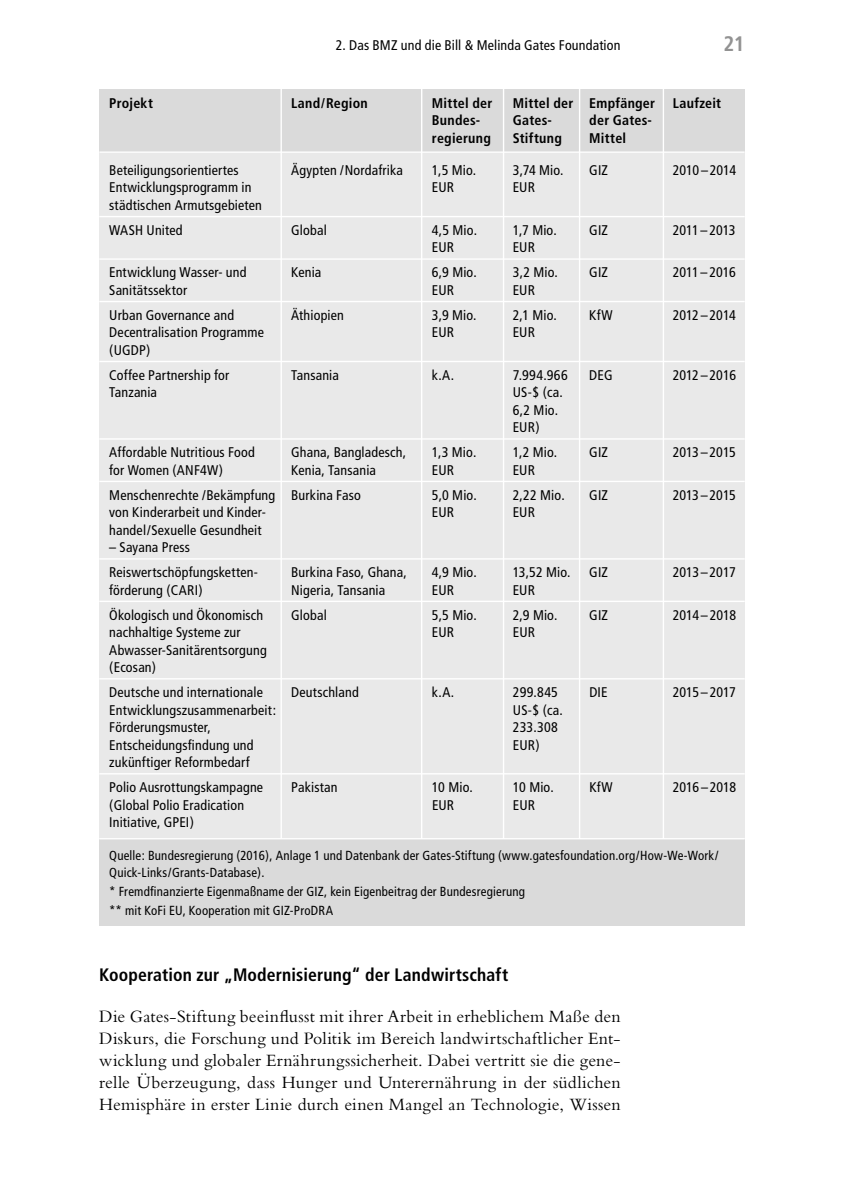
<style>
.page{position:relative;width:844px;height:1201px;background:#fff}
.page>*{position:absolute;margin:0;border:0;box-sizing:border-box;transform-origin:0 0}
.t1{font:700 condensed 21px "Frutiger";color:#929292}
.t2{font:18.03px/21.9px "Bembo Std";letter-spacing:.01em;color:#000;text-align:justify}
.t3{font:700 condensed 18.03px "Frutiger";letter-spacing:.01em;color:#000}
.t4{font:condensed 14px/24.8px "Frutiger";letter-spacing:.01em;color:#000}
.t5{font:700 condensed 14px "Frutiger";letter-spacing:.015em;color:#000}
.t6{font:condensed 13.12px/16.6px "Frutiger";letter-spacing:.015em;color:#000}
</style>
<div class="page">
<div style="left:99px;top:89px;width:645px;height:749px;background:#e9e9e9"></div>
<div style="left:99px;top:89px;width:645px;height:63px;background:#dadada"></div>
<hr style="left:280px;top:84px;width:2px;height:755px;background:#fff">
<hr style="left:578px;top:87px;width:2px;height:752px;background:#fff">
<hr style="left:662px;top:87px;width:2px;height:752px;background:#fff">
<hr style="left:502px;top:87px;width:2px;height:752px;background:#fff">
<hr style="left:421px;top:87px;width:1px;height:752px;background:#fff">
<div style="left:99px;top:839px;width:645px;height:86px;background:#dadada"></div>
<hr style="left:99px;top:151px;width:645px;height:2px;background:#fff">
<hr style="left:99px;top:216px;width:645px;height:1px;background:#fff">
<hr style="left:99px;top:258px;width:645px;height:2px;background:#fff">
<hr style="left:99px;top:301px;width:645px;height:1px;background:#fff">
<hr style="left:99px;top:361px;width:645px;height:1px;background:#fff">
<hr style="left:99px;top:438px;width:645px;height:1px;background:#fff">
<hr style="left:99px;top:481px;width:645px;height:1px;background:#fff">
<hr style="left:99px;top:558px;width:645px;height:1px;background:#fff">
<hr style="left:99px;top:600px;width:645px;height:2px;background:#fff">
<hr style="left:99px;top:678px;width:645px;height:1px;background:#fff">
<hr style="left:99px;top:773px;width:645px;height:1px;background:#fff">
<p class="t4" style="left:336px;top:33px;width:286px">2. Das BMZ und die Bill &amp; Melinda Gates Foundation</p>
<h1 class="t1" style="left:723px;top:31px;width:23px">21</h1>
<p class="t5" style="left:109px;top:94px;width:45px">Projekt</p>
<p class="t5" style="left:291px;top:94px;width:78px">Land/Region</p>
<p class="t5" style="left:432px;top:94px;width:62px">Mittel der</p>
<p class="t5" style="left:512px;top:94px;width:144px">Mittel der Empfänger</p>
<p class="t5" style="left:672px;top:94px;width:50px">Laufzeit</p>
<p class="t5" style="left:432px;top:112px;width:50px">Bundes-</p>
<p class="t5" style="left:512px;top:112px;width:41px">Gates-</p>
<p class="t5" style="left:589px;top:112px;width:64px">der Gates-</p>
<p class="t5" style="left:432px;top:129px;width:60px">regierung</p>
<p class="t5" style="left:512px;top:129px;width:50px">Stiftung</p>
<p class="t5" style="left:589px;top:129px;width:38px">Mittel</p>
<p class="t4" style="left:109px;top:158px;width:131px">Beteiligungsorientiertes</p>
<p class="t4" style="left:291px;top:158px;width:113px">Ägypten /Nordafrika</p>
<p class="t4" style="left:432px;top:158px;width:46px">1,5 Mio.</p>
<p class="t4" style="left:512px;top:158px;width:52px">3,74 Mio.</p>
<p class="t4" style="left:589px;top:158px;width:20px">GIZ</p>
<p class="t4" style="left:672px;top:158px;width:65px">2010 –2014</p>
<p class="t4" style="left:109px;top:175px;width:144px">Entwicklungsprogramm in</p>
<p class="t4" style="left:432px;top:175px;width:24px">EUR</p>
<p class="t4" style="left:512px;top:175px;width:24px">EUR</p>
<p class="t4" style="left:109px;top:193px;width:154px">städtischen Armutsgebieten<br>WASH United</p>
<p class="t4" style="left:291px;top:218px;width:37px">Global</p>
<p class="t4" style="left:432px;top:218px;width:47px">4,5 Mio.</p>
<p class="t4" style="left:512px;top:218px;width:45px">1,7 Mio.</p>
<p class="t4" style="left:589px;top:218px;width:20px">GIZ</p>
<p class="t4" style="left:672px;top:218px;width:64px">2011–2013</p>
<p class="t4" style="left:432px;top:235px;width:24px">EUR</p>
<p class="t4" style="left:512px;top:235px;width:24px">EUR</p>
<p class="t4" style="left:109px;top:260px;width:139px">Entwicklung Wasser- und</p>
<p class="t4" style="left:291px;top:260px;width:32px">Kenia</p>
<p class="t4" style="left:432px;top:260px;width:46px">6,9 Mio.</p>
<p class="t4" style="left:512px;top:260px;width:47px">3,2 Mio.</p>
<p class="t4" style="left:589px;top:260px;width:20px">GIZ</p>
<p class="t4" style="left:672px;top:260px;width:65px">2011–2016</p>
<p class="t4" style="left:109px;top:278px;width:79px">Sanitätssektor</p>
<p class="t4" style="left:432px;top:278px;width:24px">EUR</p>
<p class="t4" style="left:512px;top:278px;width:24px">EUR</p>
<p class="t4" style="left:109px;top:303px;width:126px">Urban Governance and</p>
<p class="t4" style="left:291px;top:303px;width:54px">Äthiopien</p>
<p class="t4" style="left:432px;top:303px;width:46px">3,9 Mio.</p>
<p class="t4" style="left:512px;top:303px;width:46px">2,1 Mio.</p>
<p class="t4" style="left:589px;top:303px;width:25px">KfW</p>
<p class="t4" style="left:672px;top:303px;width:65px">2012–2014</p>
<p class="t4" style="left:109px;top:320px;width:156px">Decentralisation Programme</p>
<p class="t4" style="left:432px;top:320px;width:24px">EUR</p>
<p class="t4" style="left:512px;top:320px;width:24px">EUR</p>
<p class="t4" style="left:109px;top:338px;width:121px">(UGDP)<br>Coffee Partnership for</p>
<p class="t4" style="left:291px;top:362px;width:49px">Tansania</p>
<p class="t4" style="left:432px;top:362px;width:24px">k.A.</p>
<p class="t4" style="left:512px;top:362px;width:56px">7.994.966</p>
<p class="t4" style="left:589px;top:362px;width:25px">DEG</p>
<p class="t4" style="left:672px;top:362px;width:65px">2012–2016</p>
<p class="t4" style="left:109px;top:380px;width:49px">Tanzania</p>
<p class="t4" style="left:512px;top:384px;width:51px;line-height:17.5px">US-$ (ca.<br>6,2 Mio.<br>EUR)</p>
<p class="t4" style="left:109px;top:440px;width:147px">Affordable Nutritious Food</p>
<p class="t4" style="left:291px;top:440px;width:116px">Ghana, Bangladesch,</p>
<p class="t4" style="left:432px;top:440px;width:46px">1,3 Mio.</p>
<p class="t4" style="left:512px;top:440px;width:46px">1,2 Mio.</p>
<p class="t4" style="left:589px;top:440px;width:20px">GIZ</p>
<p class="t4" style="left:672px;top:440px;width:65px">2013–2015</p>
<p class="t4" style="left:109px;top:457px;width:115px">for Women (ANF4W)</p>
<p class="t4" style="left:291px;top:457px;width:86px">Kenia, Tansania</p>
<p class="t4" style="left:432px;top:457px;width:24px">EUR</p>
<p class="t4" style="left:512px;top:457px;width:24px">EUR</p>
<p class="t4" style="left:109px;top:482px;width:253px">Menschenrechte /Bekämpfung Burkina Faso</p>
<p class="t4" style="left:432px;top:482px;width:46px">5,0 Mio.</p>
<p class="t4" style="left:512px;top:482px;width:53px">2,22 Mio.</p>
<p class="t4" style="left:589px;top:482px;width:20px">GIZ</p>
<p class="t4" style="left:672px;top:482px;width:65px">2013–2015</p>
<p class="t4" style="left:109px;top:500px;width:158px">von Kinderarbeit und Kinder-</p>
<p class="t4" style="left:432px;top:500px;width:24px">EUR</p>
<p class="t4" style="left:512px;top:500px;width:24px">EUR</p>
<p class="t4" style="left:109px;top:517px;width:154px">handel/Sexuelle Gesundheit</p>
<p class="t4" style="left:109px;top:535px;width:150px">– Sayana Press<br>Reiswertschöpfungsketten-</p>
<p class="t4" style="left:291px;top:560px;width:117px">Burkina Faso, Ghana,</p>
<p class="t4" style="left:432px;top:560px;width:46px">4,9 Mio.</p>
<p class="t4" style="left:512px;top:560px;width:59px">13,52 Mio.</p>
<p class="t4" style="left:589px;top:560px;width:20px">GIZ</p>
<p class="t4" style="left:672px;top:560px;width:64px">2013–2017</p>
<p class="t4" style="left:109px;top:577px;width:95px">förderung (CARI)</p>
<p class="t4" style="left:291px;top:577px;width:95px">Nigeria, Tansania</p>
<p class="t4" style="left:432px;top:577px;width:24px">EUR</p>
<p class="t4" style="left:512px;top:577px;width:24px">EUR</p>
<p class="t4" style="left:109px;top:602px;width:155px">Ökologisch und Ökonomisch</p>
<p class="t4" style="left:291px;top:602px;width:37px">Global</p>
<p class="t4" style="left:432px;top:602px;width:46px">5,5 Mio.</p>
<p class="t4" style="left:512px;top:602px;width:46px">2,9 Mio.</p>
<p class="t4" style="left:589px;top:602px;width:20px">GIZ</p>
<p class="t4" style="left:672px;top:602px;width:65px">2014 –2018</p>
<p class="t4" style="left:109px;top:620px;width:133px">nachhaltige Systeme zur</p>
<p class="t4" style="left:432px;top:620px;width:24px">EUR</p>
<p class="t4" style="left:512px;top:620px;width:24px">EUR</p>
<p class="t4" style="left:109px;top:641px;width:159px;line-height:17.5px">Abwasser-Sanitärentsorgung (Ecosan)</p>
<p class="t4" style="left:109px;top:680px;width:155px">Deutsche und internationale</p>
<p class="t4" style="left:291px;top:680px;width:69px">Deutschland</p>
<p class="t4" style="left:432px;top:680px;width:24px">k.A.</p>
<p class="t4" style="left:512px;top:680px;width:47px">299.845</p>
<p class="t4" style="left:589px;top:680px;width:20px">DIE</p>
<p class="t4" style="left:672px;top:680px;width:65px">2015 –2017</p>
<p class="t4" style="left:109px;top:697px;width:168px">Entwicklungszusammenarbeit:</p>
<p class="t4" style="left:512px;top:697px;width:51px">US-$ (ca.</p>
<p class="t4" style="left:109px;top:715px;width:103px">Förderungsmuster,</p>
<p class="t4" style="left:512px;top:715px;width:46px">233.308</p>
<p class="t4" style="left:109px;top:732px;width:146px">Entscheidungsfindung und</p>
<p class="t4" style="left:513px;top:732px;width:28px">EUR)</p>
<p class="t4" style="left:109px;top:750px;width:155px">zukünftiger Reformbedarf<br>Polio Ausrottungskampagne</p>
<p class="t4" style="left:291px;top:775px;width:48px">Pakistan</p>
<p class="t4" style="left:432px;top:775px;width:42px">10 Mio.</p>
<p class="t4" style="left:513px;top:775px;width:42px">10 Mio.</p>
<p class="t4" style="left:589px;top:775px;width:25px">KfW</p>
<p class="t4" style="left:672px;top:775px;width:65px">2016–2018</p>
<p class="t4" style="left:109px;top:792px;width:136px">(Global Polio Eradication</p>
<p class="t4" style="left:432px;top:792px;width:24px">EUR</p>
<p class="t4" style="left:513px;top:792px;width:24px">EUR</p>
<p class="t4" style="left:109px;top:810px;width:86px">Initiative, GPEI)</p>
<p class="t6" style="left:109px;top:847px;width:610px">Quelle: Bundesregierung (2016), Anlage 1 und Datenbank der Gates-Stiftung (www.gatesfoundation.org/How-We-Work/<br>Quick-Links/Grants-Database).</p>
<p class="t6" style="left:109px;top:882px;width:417px;line-height:19.1px">* Fremdfinanzierte Eigenmaßname der GIZ, kein Eigenbeitrag der Bundesregierung ** mit KoFi EU, Kooperation mit GIZ-ProDRA</p>
<p class="t3" style="left:99px;top:964px;width:410px">Kooperation zur „Modernisierung“ der Landwirtschaft</p>
<p class="t2" style="left:99px;top:1005px;width:522px">Die Gates-Stiftung beeinflusst mit ihrer Arbeit in erheblichem Maße den Diskurs, die Forschung und Politik im Bereich landwirtschaftlicher Ent&shy;wicklung und globaler Ernährungssicherheit. Dabei vertritt sie die gene&shy;relle Überzeugung, dass Hunger und Unterernährung in der südlichen Hemisphäre in erster Linie durch einen Mangel an Technologie, Wissen</p>
</div>
